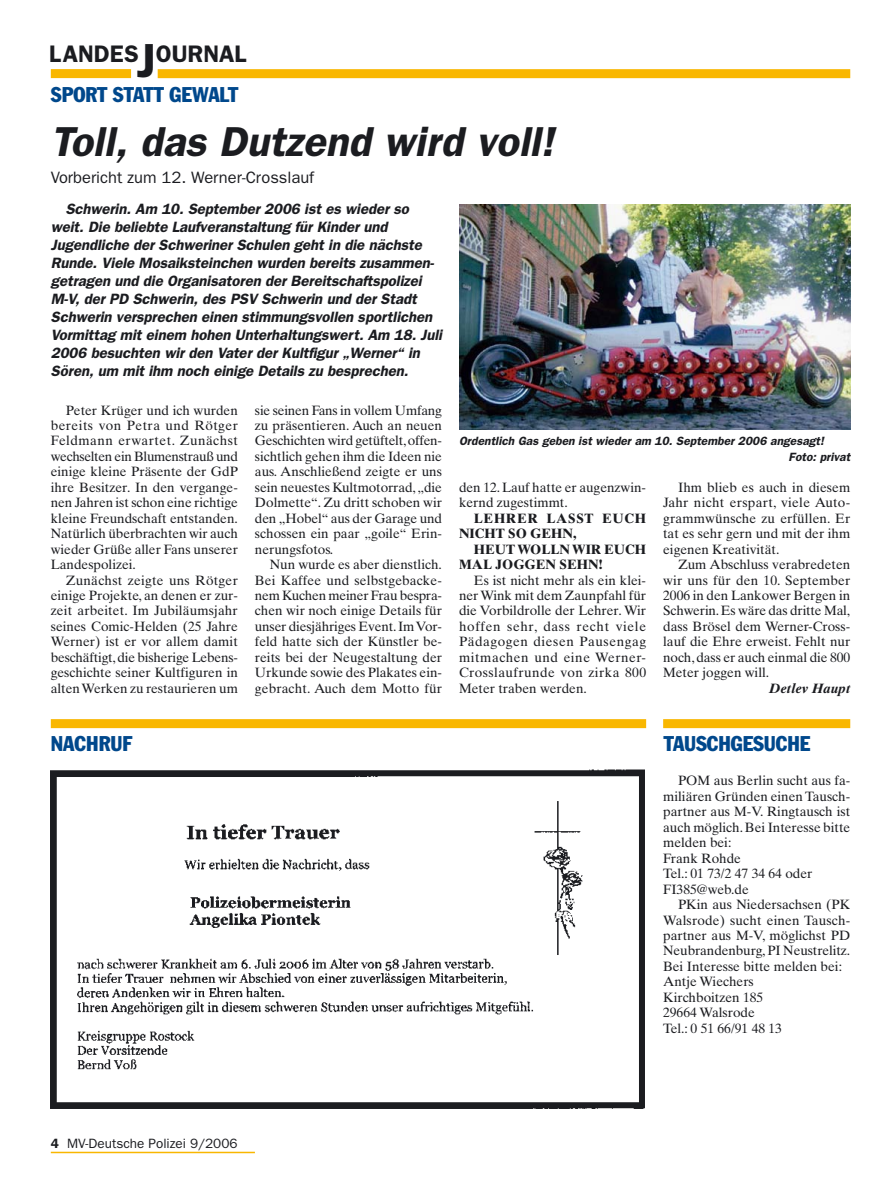
<style>
.page{position:relative;width:893px;height:1191px;background:#fff}
.page>*{position:absolute;margin:0;border:0;box-sizing:border-box;transform-origin:0 0}
.t1{font:italic 600 42px "Franklin Gothic";color:#1b1c20}
.t2{font:600 24px "Franklin Gothic";color:#1b1c20}
.t3{font:condensed 21px "Franklin Gothic";letter-spacing:-.005em;color:#00488c}
.t4{font:16.5px "Franklin Gothic";color:#1b1c20}
.t5{font:italic 600 15px/18px "Franklin Gothic";letter-spacing:-.005em;color:#1b1c20}
.t6{font:13.5px/15.5px "Times Ten";color:#1b1c20;text-align:justify}
.t7{font:700 13.5px/15.5px "Times Ten";color:#1b1c20}
.t8{font:700 13.5px/15.5px "Times Ten";letter-spacing:.05em;color:#1b1c20}
.t9{font:13.5px "Franklin Gothic";color:#1b1c20}
.t10{font:italic 700 13.5px "Times Ten";color:#1b1c20}
.t11{font:italic 600 12px/15.5px "Franklin Gothic";color:#1b1c20}
.s1{font-size:48px}
.s2{font-weight:600}
</style>
<div class="page">
<hr style="left:51px;top:1151px;width:204px;height:2px;background:#f9b700">
<div style="left:51px;top:69px;width:80px;height:9px;background:#f9b700"></div>
<div style="left:158px;top:69px;width:692px;height:9px;background:#f9b700"></div>
<img style="left:50px;top:769px;width:595px;height:340px">
<div style="left:51px;top:719px;width:595px;height:9px;background:#f9b700"></div>
<div style="left:663px;top:719px;width:187px;height:9px;background:#f9b700"></div>
<img style="left:459px;top:204px;width:391px;height:226px">
<h2 class="t2" style="left:49px;top:45px;width:199px">LANDES<span class="s1">J</span>OURNAL</h2>
<h3 class="t3" style="left:51px;top:87px;width:189px">SPORT STATT GEWALT</h3>
<h1 class="t1" style="left:51px;top:127px;width:512px">Toll, das Dutzend wird voll!</h1>
<p class="t4" style="left:51px;top:171px;width:265px">Vorbericht zum 12. Werner-Crosslauf</p>
<p class="t5" style="left:51px;top:201px;width:395px;text-indent:15px">Schwerin. Am 10. September 2006 ist es wieder so weit. Die beliebte Laufveranstaltung für Kinder und Jugendliche der Schweriner Schulen geht in die nächste Runde. Viele Mosaiksteinchen wurden bereits zusammen&shy;getragen und die Organisatoren der Bereitschaftspolizei M-V, der PD Schwerin, des PSV Schwerin und der Stadt Schwerin versprechen einen stimmungsvollen sportlichen Vormittag mit einem hohen Unterhaltungswert. Am 18. Juli 2006 besuchten wir den Vater der Kultfigur „Werner“ in Sören, um mit ihm noch einige Details zu besprechen.</p>
<p class="t6" style="left:51px;top:403px;width:189px;text-indent:15px">Peter Krüger und ich wurden bereits von Petra und Rötger Feldmann erwartet. Zunächst wechselten ein Blumenstrauß und einige kleine Präsente der GdP ihre Besitzer. In den vergange&shy;nen Jahren ist schon eine richtige kleine Freundschaft entstanden.<br>Natürlich überbrachten wir auch wieder Grüße aller Fans unserer Landespolizei.</p>
<p class="t6" style="left:51px;top:573px;width:189px;text-indent:15px">Zunächst zeigte uns Rötger einige Projekte, an denen er zur&shy;zeit arbeitet. Im Jubiläumsjahr seines Comic-Helden (25 Jahre Werner) ist er vor allem damit beschäftigt,die bisherige Lebens&shy;geschichte seiner Kultfiguren in alten Werken zu restaurieren um</p>
<p class="t6" style="left:255px;top:403px;width:189px">sie seinen Fans in vollem Umfang zu präsentieren. Auch an neuen Geschichten wird getüftelt,offen&shy;sichtlich gehen ihm die Ideen nie aus. Anschließend zeigte er uns sein neuestes Kultmotorrad, „die Dolmette“. Zu dritt schoben wir den „Hobel“ aus der Garage und schossen ein paar „goile“ Erin&shy;nerungsfotos.</p>
<p class="t6" style="left:255px;top:558px;width:189px;text-indent:15px">Nun wurde es aber dienstlich.<br>Bei Kaffee und selbstgebacke&shy;nem Kuchen meiner Frau bespra&shy;chen wir noch einige Details für unser diesjähriges Event.Im Vor&shy;feld hatte sich der Künstler be&shy;reits bei der Neugestaltung der Urkunde sowie des Plakates ein&shy;gebracht. Auch dem Motto für</p>
<p class="t11" style="left:789px;top:434px;width:65px;text-indent:-330px">Ordentlich Gas geben ist wieder am 10. September 2006 angesagt!<br>Foto: privat</p>
<p class="t6" style="left:459px;top:481px;width:189px">den 12. Lauf hatte er augenzwin&shy;kernd zugestimmt.</p>
<p class="t8" style="left:459px;top:512px;width:189px;text-indent:15px">LEHRER LASST EUCH<br>NICHT SO GEHN,</p>
<p class="t7" style="left:459px;top:542px;width:189px;text-indent:15px">HEUT WOLLN WIR EUCH<br>MAL JOGGEN SEHN!</p>
<p class="t6" style="left:459px;top:573px;width:189px;text-indent:15px">Es ist nicht mehr als ein klei&shy;ner Wink mit dem Zaunpfahl für die Vorbildrolle der Lehrer. Wir hoffen sehr, dass recht viele Pädagogen diesen Pausengag mitmachen und eine Werner-Crosslaufrunde von zirka 800<br>Meter traben werden.</p>
<p class="t6" style="left:663px;top:481px;width:189px;text-indent:15px">Ihm blieb es auch in diesem Jahr nicht erspart, viele Auto&shy;grammwünsche zu erfüllen. Er tat es sehr gern und mit der ihm eigenen Kreativität.</p>
<p class="t6" style="left:663px;top:558px;width:189px;text-indent:15px">Zum Abschluss verabredeten wir uns für den 10. September 2006 in den Lankower Bergen in Schwerin.Es wäre das dritte Mal, dass Brösel dem Werner-Cross&shy;lauf die Ehre erweist. Fehlt nur noch, dass er auch einmal die 800<br>Meter joggen will.</p>
<p class="t10" style="left:769px;top:683px;width:82px">Detlev Haupt</p>
<h3 class="t3" style="left:51px;top:736px;width:83px">NACHRUF</h3>
<h3 class="t3" style="left:664px;top:736px;width:148px">TAUSCHGESUCHE</h3>
<p class="t6" style="left:663px;top:774px;width:189px;text-align:left;text-indent:15px">POM aus Berlin sucht aus fa&shy;miliären Gründen einen Tausch&shy;partner aus M-V. Ringtausch ist auch möglich. Bei Interesse bitte melden bei:<br>Frank Rohde<br>Tel.: 01 73/2 47 34 64 oder<br>FI385@web.de</p>
<p class="t6" style="left:663px;top:898px;width:189px;text-align:left;text-indent:15px">PKin aus Niedersachsen (PK<br>Walsrode) sucht einen Tausch&shy;partner aus M-V, möglichst PD<br>Neubrandenburg, PI Neustrelitz.<br>Bei Interesse bitte melden bei:<br>Antje Wiechers<br>Kirchboitzen 185<br>29664 Walsrode<br>Tel.: 0 51 66/91 48 13</p>
<p class="t9" style="left:51px;top:1138px;width:188px"><span class="s2">4</span> MV-Deutsche Polizei 9/2006</p>
</div>
